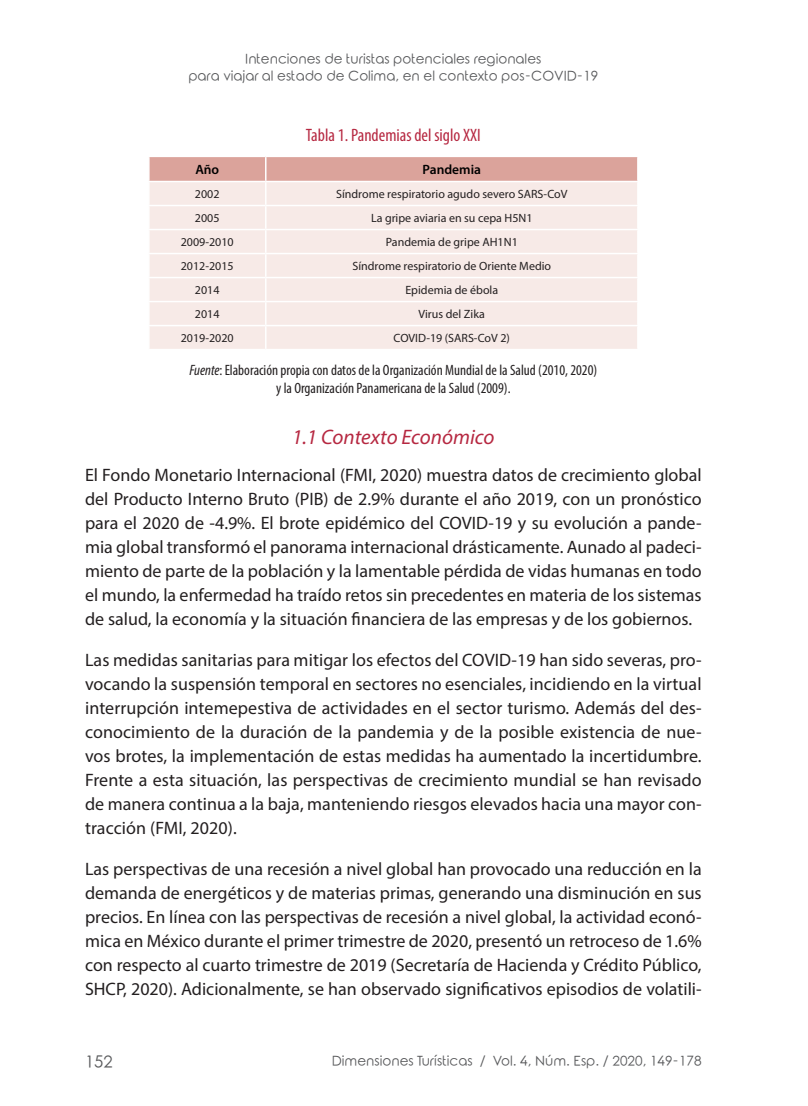
<style>
.page{position:relative;width:808px;height:1106px;background:#fff}
.page>*{position:absolute;margin:0;border:0;box-sizing:border-box;transform-origin:0 0}
.t1{font:italic 21px "Myriad Pro";color:#b62841}
.t2{font:18px/24px "Myriad Pro";color:#231f20;text-align:justify}
.t3{font:condensed 18px "Myriad Pro";color:#b62841}
.t4{font:16.5px "Rounded Elegance";color:#57585a}
.t5{font:condensed 15px/18px "Myriad Pro";color:#231f20;text-align:center}
.t6{font:13.5px/16.2px "Rounded Elegance";color:#57585a;text-align:center}
.t7{font:600 13.5px "Myriad Pro";color:#000}
.t8{font:12px "Myriad Pro";color:#231f20}
.s1{font-style:italic}
</style>
<div class="page">
<svg style="left:149px;top:156px;width:489px;height:193px;background:#f4e2df"></svg>
<p class="t6" style="left:188px;top:53px;width:412px">Intenciones de turistas potenciales regionales<br>para viajar al estado de Colima, en el contexto pos-COVID-19</p>
<p class="t3" style="left:306px;top:124px;width:176px">Tabla 1. Pandemias del siglo XXI</p>
<p class="t7" style="left:195px;top:161px;width:25px">Año</p>
<p class="t7" style="left:423px;top:161px;width:60px">Pandemia</p>
<p class="t8" style="left:195px;top:187px;width:26px">2002</p>
<p class="t8" style="left:336px;top:187px;width:233px">Síndrome respiratorio agudo severo SARS-CoV</p>
<p class="t8" style="left:195px;top:211px;width:26px">2005</p>
<p class="t8" style="left:371px;top:211px;width:163px">La gripe aviaria en su cepa H5N1</p>
<p class="t8" style="left:181px;top:235px;width:54px">2009-2010</p>
<p class="t8" style="left:386px;top:235px;width:133px">Pandemia de gripe AH1N1</p>
<p class="t8" style="left:181px;top:259px;width:54px">2012-2015</p>
<p class="t8" style="left:352px;top:259px;width:200px">Síndrome respiratorio de Oriente Medio</p>
<p class="t8" style="left:195px;top:283px;width:26px">2014</p>
<p class="t8" style="left:405px;top:283px;width:94px">Epidemia de ébola</p>
<p class="t8" style="left:195px;top:307px;width:26px">2014</p>
<p class="t8" style="left:419px;top:307px;width:68px">Virus del Zika</p>
<p class="t8" style="left:181px;top:331px;width:54px">2019-2020</p>
<p class="t8" style="left:394px;top:331px;width:118px">COVID-19 (SARS-CoV 2)</p>
<p class="t5" style="left:189px;top:361px;width:409px"><span class="s1">Fuente</span>: Elaboración propia con datos de la Organización Mundial de la Salud (2010, 2020) y la Organización Panamericana de la Salud (2009).</p>
<p class="t1" style="left:292px;top:424px;width:204px">1.1 Contexto Económico</p>
<p class="t2" style="left:85px;top:462px;width:618px">El Fondo Monetario Internacional (FMI, 2020) muestra datos de crecimiento global del Producto Interno Bruto (PIB) de 2.9% durante el año 2019, con un pronóstico para el 2020 de -4.9%. El brote epidémico del COVID-19 y su evolución a pande&shy;mia global transformó el panorama internacional drásticamente. Aunado al padeci&shy;miento de parte de la población y la lamentable pérdida de vidas humanas en todo el mundo, la enfermedad ha traído retos sin precedentes en materia de los sistemas de salud, la economía y la situación financiera de las empresas y de los gobiernos.</p>
<p class="t2" style="left:85px;top:647px;width:618px">Las medidas sanitarias para mitigar los efectos del COVID-19 han sido severas, pro&shy;vocando la suspensión temporal en sectores no esenciales, incidiendo en la virtual interrupción intemepestiva de actividades en el sector turismo. Además del des&shy;conocimiento de la duración de la pandemia y de la posible existencia de nue&shy;vos brotes, la implementación de estas medidas ha aumentado la incertidumbre.<br>Frente a esta situación, las perspectivas de crecimiento mundial se han revisado de manera continua a la baja, manteniendo riesgos elevados hacia una mayor con&shy;tracción (FMI, 2020).</p>
<p class="t2" style="left:85px;top:856px;width:618px">Las perspectivas de una recesión a nivel global han provocado una reducción en la demanda de energéticos y de materias primas, generando una disminución en sus precios. En línea con las perspectivas de recesión a nivel global, la actividad econó&shy;mica en México durante el primer trimestre de 2020, presentó un retroceso de 1.6% con respecto al cuarto trimestre de 2019 (Secretaría de Hacienda y Crédito Público, SHCP, 2020). Adicionalmente, se han observado significativos episodios de volatili-</p>
<p class="t4" style="left:85px;top:1052px;width:29px">152</p>
<p class="t6" style="left:332px;top:1054px;width:371px">Dimensiones Turísticas / Vol. 4, Núm. Esp. / 2020, 149-178</p>
</div>
